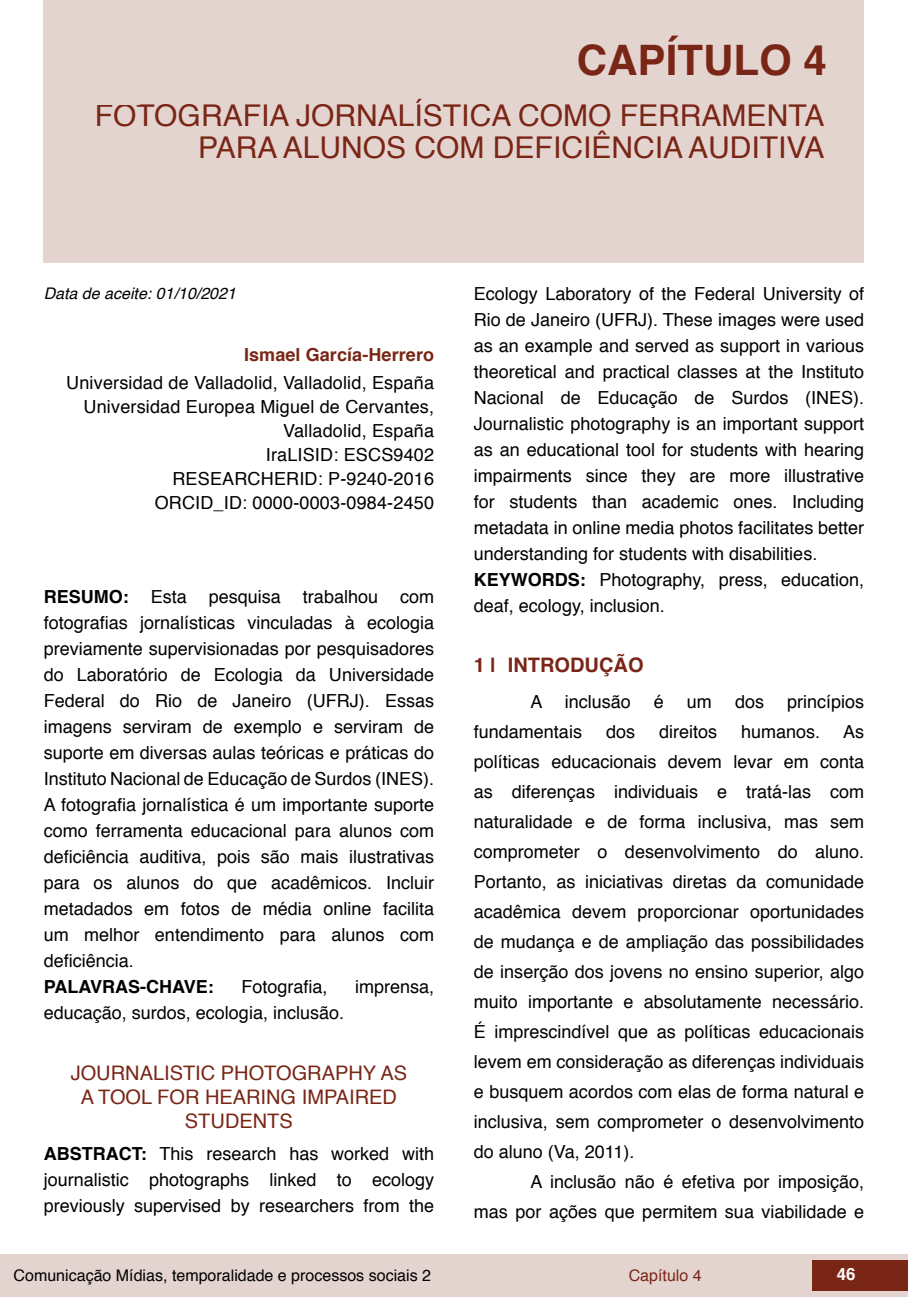
<style>
.page{position:relative;width:908px;height:1304px;background:#fff}
.page>*{position:absolute;margin:0;border:0;box-sizing:border-box;transform-origin:0 0}
.capítulos{font:700 42px "Helvetica";color:#7a2616}
.nome_artigos{font:30px/32px "Helvetica";color:#7a2616;text-align:right}
.título_Inglês{font:20px/24px "Helvetica";color:#7a2616;text-align:center}
.t1{font:700 20px "Helvetica";color:#7a2616}
.Resumos_e_PC_TXT{font:18px/26px "Helvetica";color:#000;text-align:justify}
.txt{font:18px/30px "Helvetica";color:#000;text-align:justify}
.info_autores{font:18px/24px "Helvetica";letter-spacing:.01em;color:#000;text-align:right}
.nome_autores{font:700 18px "Helvetica";letter-spacing:.005em;color:#7a2616}
.Resumos_e_PC_TXT-2{font:700 18px "Helvetica";color:#000}
.t2{font:700 16.8px "Helvetica";color:#fff}
.t3{font:16px "Helvetica";color:#000}
.t4{font:italic 16px "Helvetica";color:#000}
.t5{font:16px "Helvetica";color:#7a2616}
.s1{font-weight:700}
</style>
<div class="page">
<div style="left:0;top:1254px;width:906px;height:43px;background:#e4d4d0"></div>
<div style="left:812px;top:1261px;width:95px;height:30px;background:#7a2616"></div>
<div style="left:44px;top:0;width:819px;height:263px;background:#e4d4d0"></div>
<p class="capítulos" style="left:576px;top:26px;width:251px">CAPÍTULO 4</p>
<p class="nome_artigos" style="left:95px;top:101px;width:731px">FOTOGRAFIA JORNALÍSTICA COMO FERRAMENTA<br>PARA ALUNOS COM DEFICIÊNCIA AUDITIVA</p>
<p class="t4" style="left:44px;top:280px;width:194px">Data de aceite: 01/10/2021</p>
<p class="nome_autores" style="left:244px;top:341px;width:191px">Ismael García-Herrero</p>
<p class="info_autores" style="left:66px;top:371px;width:369px">Universidad de Valladolid, Valladolid, España<br>Universidad Europea Miguel de Cervantes,<br>Valladolid, España</p>
<p class="info_autores" style="left:266px;top:443px;width:170px">IraLISID: ESCS9402</p>
<p class="info_autores" style="left:172px;top:467px;width:263px">RESEARCHERID: P-9240-2016</p>
<p class="info_autores" style="left:155px;top:491px;width:281px">ORCID_ID: 0000-0003-0984-2450</p>
<p class="Resumos_e_PC_TXT" style="left:44px;top:584px;width:392px"><span class="s1">RESUMO:</span> Esta pesquisa trabalhou com fotografias jornalísticas vinculadas à ecologia previamente supervisionadas por pesquisadores do Laboratório de Ecologia da Universidade Federal do Rio de Janeiro (UFRJ). Essas imagens serviram de exemplo e serviram de suporte em diversas aulas teóricas e práticas do Instituto Nacional de Educação de Surdos (INES).<br>A fotografia jornalística é um importante suporte como ferramenta educacional para alunos com deficiência auditiva, pois são mais ilustrativas para os alunos do que acadêmicos. Incluir metadados em fotos de média online facilita um melhor entendimento para alunos com deficiência.</p>
<p class="Resumos_e_PC_TXT-2" style="left:44px;top:972px;width:172px">PALAVRAS-CHAVE:</p>
<p class="Resumos_e_PC_TXT" style="left:241px;top:974px;width:88px">Fotografia,</p>
<p class="Resumos_e_PC_TXT" style="left:355px;top:974px;width:81px">imprensa,</p>
<p class="Resumos_e_PC_TXT" style="left:44px;top:1000px;width:302px">educação, surdos, ecologia, inclusão.</p>
<p class="título_Inglês" style="left:71px;top:1062px;width:338px">JOURNALISTIC PHOTOGRAPHY AS<br>A TOOL FOR HEARING IMPAIRED<br>STUDENTS</p>
<p class="Resumos_e_PC_TXT" style="left:44px;top:1141px;width:392px"><span class="s1">ABSTRACT:</span> This research has worked with journalistic photographs linked to ecology previously supervised by researchers from the</p>
<p class="Resumos_e_PC_TXT" style="left:473px;top:281px;width:392px">Ecology Laboratory of the Federal University of Rio de Janeiro (UFRJ). These images were used as an example and served as support in various theoretical and practical classes at the Instituto Nacional de Educação de Surdos (INES).<br>Journalistic photography is an important support as an educational tool for students with hearing impairments since they are more illustrative for students than academic ones. Including metadata in online media photos facilitates better understanding for students with disabilities.</p>
<p class="Resumos_e_PC_TXT" style="left:473px;top:567px;width:392px"><span class="s1">KEYWORDS:</span> Photography, press, education, deaf, ecology, inclusion.</p>
<p class="t1" style="left:473px;top:649px;width:171px">1 | INTRODUÇÃO</p>
<p class="txt" style="left:530px;top:687px;width:102px">A inclusão</p>
<p class="txt" style="left:653px;top:687px;width:12px">é</p>
<p class="txt" style="left:686px;top:687px;width:27px">um</p>
<p class="txt" style="left:734px;top:687px;width:31px">dos</p>
<p class="txt" style="left:786px;top:687px;width:79px">princípios</p>
<p class="txt" style="left:473px;top:717px;width:110px">fundamentais</p>
<p class="txt" style="left:605px;top:717px;width:31px">dos</p>
<p class="txt" style="left:658px;top:717px;width:60px">direitos</p>
<p class="txt" style="left:740px;top:717px;width:81px">humanos.</p>
<p class="txt" style="left:473px;top:717px;width:392px;text-indent:369px">As políticas educacionais devem levar em conta as diferenças individuais e tratá-las com naturalidade e de forma inclusiva, mas sem comprometer o desenvolvimento do aluno.<br>Portanto, as iniciativas diretas da comunidade acadêmica devem proporcionar oportunidades de mudança e de ampliação das possibilidades de inserção dos jovens no ensino superior, algo muito importante e absolutamente necessário.<br>É imprescindível que as políticas educacionais levem em consideração as diferenças individuais e busquem acordos com elas de forma natural e inclusiva, sem comprometer o desenvolvimento do aluno (Va, 2011).</p>
<p class="txt" style="left:473px;top:1167px;width:392px;text-align:right">A inclusão não é efetiva por imposição,<br>mas por ações que permitem sua viabilidade e</p>
<p class="t3" style="left:14px;top:1263px;width:419px">Comunicação Mídias, temporalidade e processos sociais 2</p>
<p class="t5" style="left:628px;top:1263px;width:74px">Capítulo 4</p>
<p class="t2" style="left:836px;top:1261px;width:20px">46</p>
</div>
